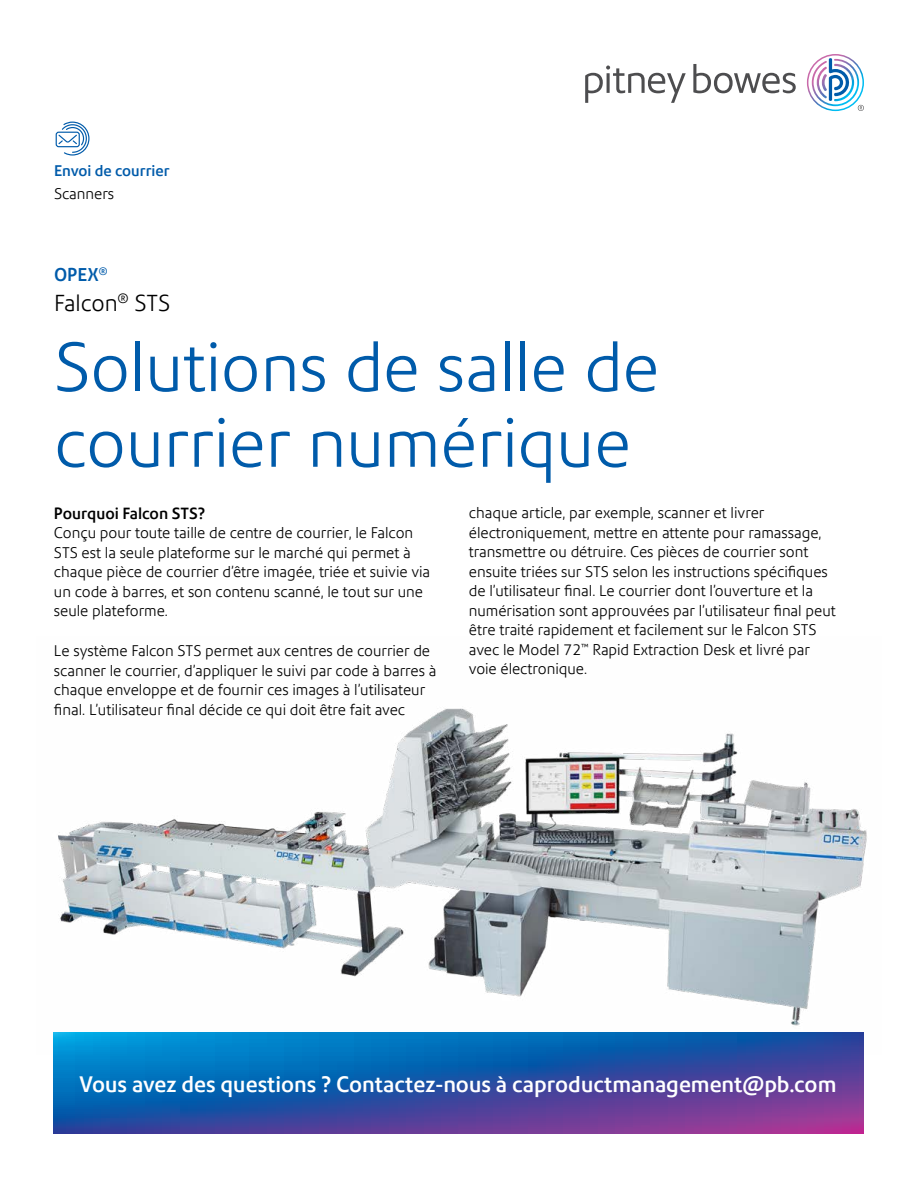
<style>
.page{position:relative;width:918px;height:1188px;background:#fff}
.page>*{position:absolute;margin:0;border:0;box-sizing:border-box;transform-origin:0 0}
.t1{font:300 67.5px/75.6px "Precision Sans";color:#005baa}
.t2{font:300 22.5px "Precision Sans";color:#000}
.t3{font:500 21.75px "Precision Sans";color:#fff}
.t4{font:500 18px "Precision Sans";color:#005baa}
.t5{font:500 15.75px "Precision Sans";color:#000}
.t6{font:300 15px/19.5px "Precision Sans";color:#000}
.t7{font:500 15px "Precision Sans";letter-spacing:-.005em;color:#005baa}
</style>
<div class="page">
<img style="left:53px;top:708px;width:814px;height:346px">
<svg style="left:54px;top:1033px;width:810px;height:101px;background:#2c56a9"></svg>
<div style="left:56px;top:132px;width:24px;height:15px;border:1px solid #005baa;border-radius:2px"></div>
<svg style="left:57px;top:122px;width:33px;height:34px"></svg>
<svg style="left:585px;top:64px;width:211px;height:39px"></svg>
<svg style="left:807px;top:54px;width:57px;height:57px"></svg>
<p class="t7" style="left:54px;top:162px;width:117px">Envoi de courrier</p>
<p class="t6" style="left:54px;top:184px;width:62px">Scanners</p>
<p class="t4" style="left:54px;top:263px;width:55px">OPEX<sup>®</sup></p>
<h2 class="t2" style="left:54px;top:289px;width:118px">Falcon<sup>®</sup> STS</h2>
<h1 class="t1" style="left:54px;top:329px;width:607px">Solutions de salle de courrier numérique</h1>
<p class="t5" style="left:54px;top:504px;width:153px">Pourquoi Falcon STS?</p>
<p class="t6" style="left:54px;top:523px;width:378px">Conçu pour toute taille de centre de courrier, le Falcon STS est la seule plateforme sur le marché qui permet à chaque pièce de courrier d’être imagée, triée et suivie via un code à barres, et son contenu scanné, le tout sur une seule plateforme.</p>
<p class="t6" style="left:54px;top:641px;width:384px">Le système Falcon STS permet aux centres de courrier de scanner le courrier, d’appliquer le suivi par code à barres à chaque enveloppe et de fournir ces images à l’utilisateur final. L’utilisateur final décide ce qui doit être fait avec</p>
<p class="t6" style="left:469px;top:503px;width:368px">chaque article, par exemple, scanner et livrer électroniquement, mettre en attente pour ramassage, transmettre ou détruire. Ces pièces de courrier sont ensuite triées sur STS selon les instructions spécifiques de l’utilisateur final. Le courrier dont l’ouverture et la numérisation sont approuvées par l’utilisateur final peut être traité rapidement et facilement sur le Falcon STS avec le Model 72<sup>™</sup> Rapid Extraction Desk et livré par voie électronique.</p>
<h3 class="t3" style="left:79px;top:1071px;width:759px">Vous avez des questions ? Contactez-nous à caproductmanagement@pb.com</h3>
</div>
